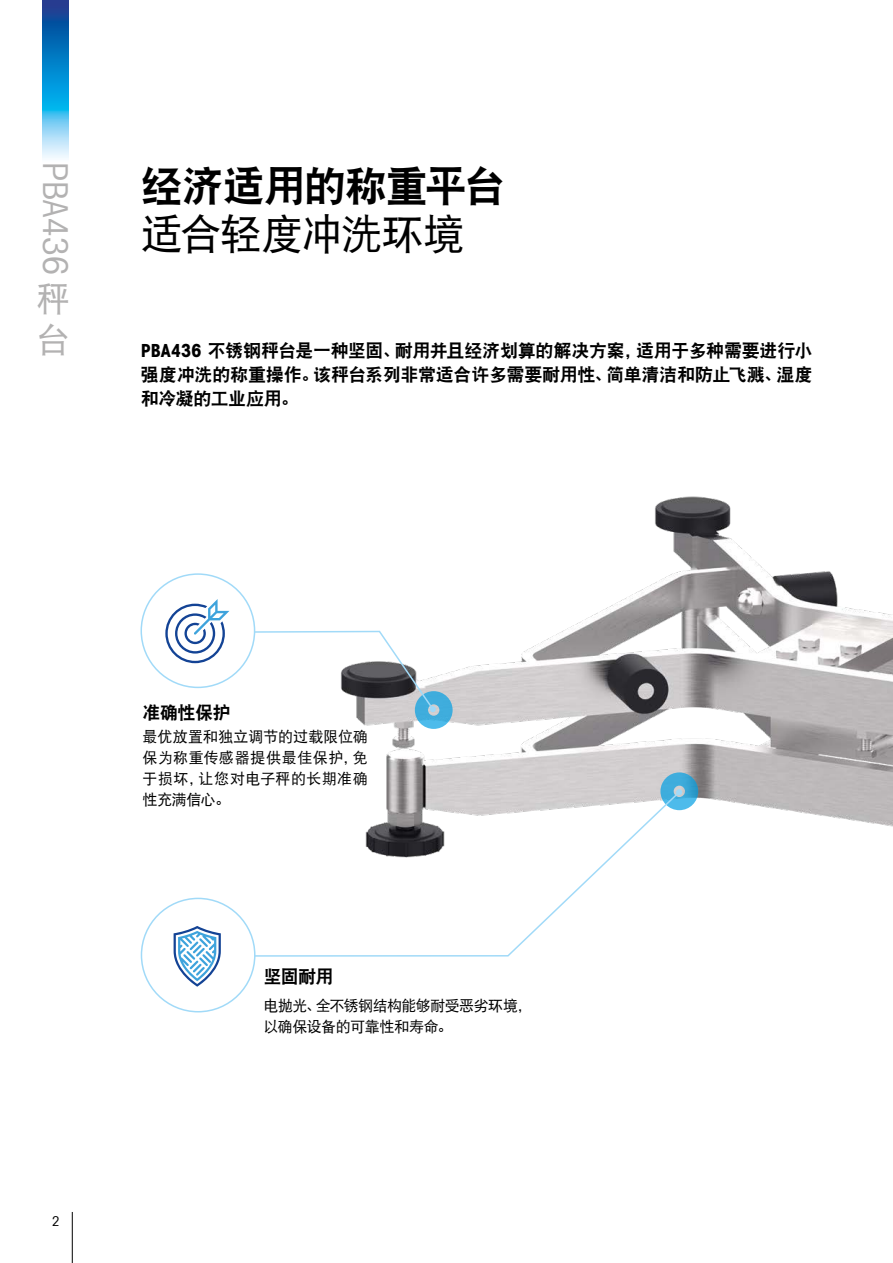
<style>
.page{position:relative;width:893px;height:1263px;background:#fff}
.page>*{position:absolute;margin:0;border:0;box-sizing:border-box;transform-origin:0 0}
.t1{font:42px "DFP Hei W9";letter-spacing:-.03em;color:#000}
.t2{font:42px "DFP Hei W5";letter-spacing:-.04em;color:#000}
.t3{font:34.2px "Avant Gardefor MT Bk";color:#b3b2b2}
.t4{font:34.2px/41.1px "DFP Hei W5";color:#b3b2b2}
.t5{font:18px/24px "DFP Hei W9";letter-spacing:-.015em;color:#000;text-align:justify}
.t6{font:15px/21px "DFP Hei W5";letter-spacing:-.01em;color:#000;text-align:justify}
.t7{font:15px/21px "DFP Hei W5";letter-spacing:-.035em;color:#000}
.t8{font:13.5px "Avant Gardefor MT Bk";color:#000}
.s1{font-family:"Avant Gardefor MT Bd"}
</style>
<div class="page">
<hr style="left:72px;top:1212px;width:1px;height:51px;background:#000">
<img style="left:43px;top:0;width:25px;height:158px">
<img style="left:386px;top:496px;width:507px;height:331px">
<svg style="left:199px;top:790px;width:482px;height:167px"></svg>
<svg style="left:660px;top:772px;width:38px;height:38px"></svg>
<div style="left:141px;top:898px;width:114px;height:114px;background:#fff;border-radius:50%"></div>
<div style="left:141px;top:898px;width:115px;height:114px;border:2px solid #a1daf8;border-radius:50%"></div>
<svg style="left:165px;top:599px;width:288px;height:130px"></svg>
<svg style="left:174px;top:926px;width:47px;height:61px"></svg>
<h2 class="t3" style="left:77px;top:162px;width:114px;rotate:90deg">PBA436</h2>
<h2 class="t4" style="left:36px;top:278px;width:36px">秤台</h2>
<h1 class="t1" style="left:141px;top:163px;width:367px">经济适用的称重平台</h1>
<h1 class="t2" style="left:141px;top:211px;width:326px">适合轻度冲洗环境</h1>
<p class="t5" style="left:141px;top:338px;width:673px"><span class="s1">PBA436</span> 不锈钢秤台是一种坚固、耐用并且经济划算的解决方案，适用于多种需要进行小强度冲洗的称重操作。该秤台系列非常适合许多需要耐用性、简单清洁和防止飞溅、湿度和冷凝的工业应用。</p>
<p class="t8" style="left:52px;top:1213px;width:9px">2</p>
<p class="t5" style="left:142px;top:700px;width:90px">准确性保护</p>
<p class="t6" style="left:142px;top:726px;width:227px">最优放置和独立调节的过载限位确保为称重传感器提供最佳保护，免于损坏，让您对电子秤的长期准确性充满信心。</p>
<p class="t5" style="left:264px;top:964px;width:71px">坚固耐用</p>
<p class="t7" style="left:264px;top:995px;width:269px">电抛光、全不锈钢结构能够耐受恶劣环境，以确保设备的可靠性和寿命。</p>
</div>
